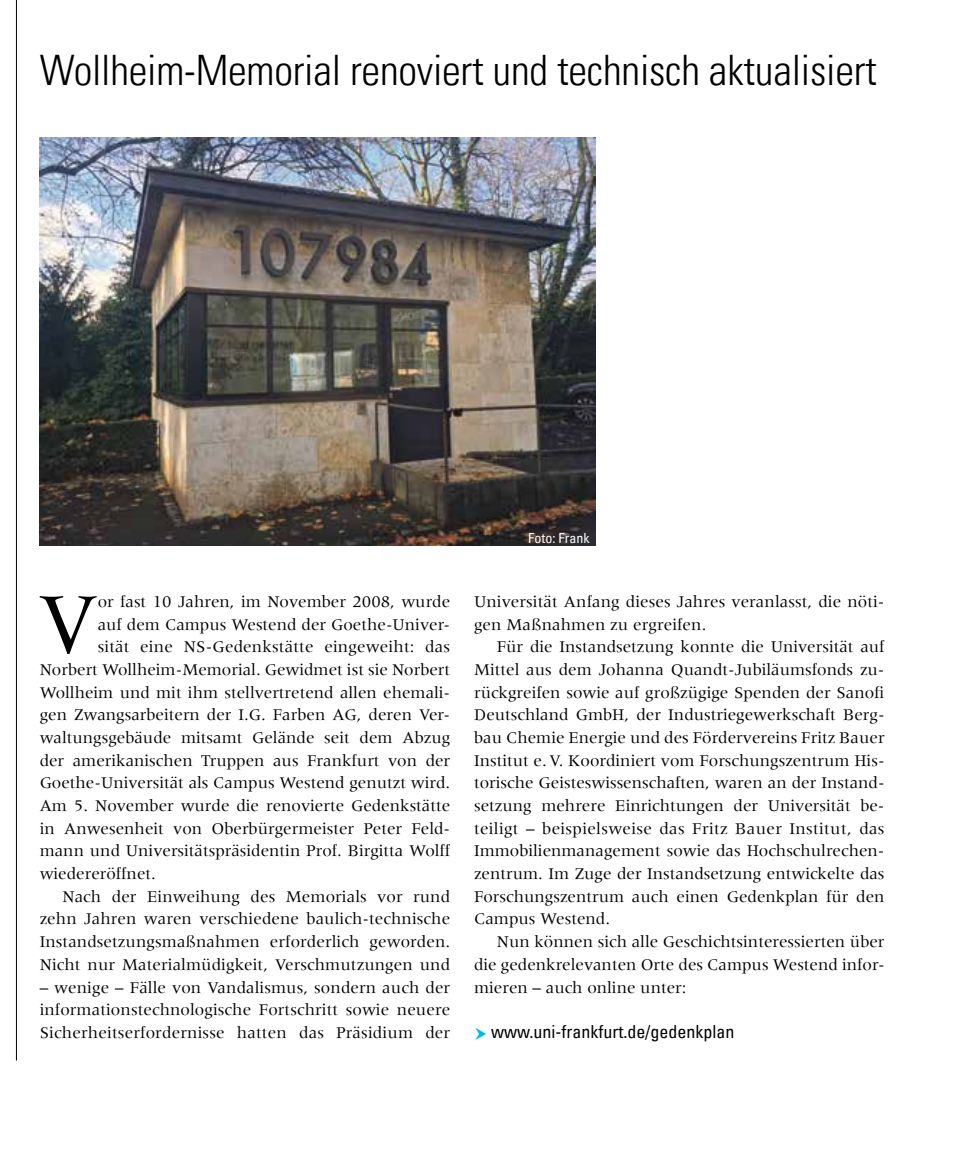
<style>
.page{position:relative;width:964px;height:1174px;background:#fff}
.page>*{position:absolute;margin:0;border:0;box-sizing:border-box;transform-origin:0 0}
.t1{font:88.6px "Meridien";color:#000}
.t2{font:42px "Univers Com 47 Light Cond";letter-spacing:-.005em;color:#000}
.t3{font:condensed 18px "Univers Com 57";color:#000}
.t4{font:17px/22.6px "Meridien";color:#000;text-align:justify}
.t5{font:condensed 14px "Univers Com 57";color:#fff}
</style>
<div class="page">
<hr style="left:16px;top:0;width:1px;height:1060px;background:#000">
<img style="left:40px;top:137px;width:555px;height:409px">
<h2 class="t2" style="left:40px;top:45px;width:839px">Wollheim-Memorial renoviert und technisch aktualisiert</h2>
<h1 class="t1" style="left:39px;top:575px;width:61px">V</h1>
<p class="t4" style="left:98px;top:590px;width:354px">or fast 10 Jahren, im November 2008, wurde</p>
<p class="t4" style="left:98px;top:612px;width:354px">auf dem Campus Westend der Goethe- Univer-</p>
<p class="t4" style="left:98px;top:635px;width:354px">sität eine NS- Gedenkstätte eingeweiht: das</p>
<p class="t4" style="left:40px;top:658px;width:412px">Norbert Wollheim-Memorial. Gewidmet ist sie Norbert</p>
<p class="t4" style="left:40px;top:681px;width:412px">Wollheim und mit ihm stellvertretend allen ehemali-</p>
<p class="t4" style="left:40px;top:703px;width:412px">gen Zwangsarbeitern der I.G. Farben AG, deren Ver-</p>
<p class="t4" style="left:40px;top:726px;width:412px">waltungsgebäude mitsamt Gelände seit dem Abzug</p>
<p class="t4" style="left:40px;top:749px;width:412px">der amerikanischen Truppen aus Frankfurt von der</p>
<p class="t4" style="left:40px;top:771px;width:412px">Goethe--Universität als Campus Westend genutzt wird.</p>
<p class="t4" style="left:40px;top:794px;width:412px">Am 5. November wurde die renovierte Gedenkstätte</p>
<p class="t4" style="left:40px;top:817px;width:412px">in Anwesenheit von Oberbürgermeister Peter Feld-</p>
<p class="t4" style="left:40px;top:839px;width:412px">mann und Universitätspräsidentin Prof. Birgitta Wolff</p>
<p class="t4" style="left:40px;top:862px;width:118px">wiedereröffnet.</p>
<p class="t4" style="left:62px;top:885px;width:389px">Nach der Einweihung des Memorials vor rund</p>
<p class="t4" style="left:40px;top:907px;width:412px">zehn Jahren waren verschiedene baulich- technische</p>
<p class="t4" style="left:40px;top:930px;width:412px">Instandsetzungsmaßnahmen erforderlich geworden.</p>
<p class="t4" style="left:40px;top:953px;width:412px">Nicht nur Materialmüdigkeit, Verschmutzungen und</p>
<p class="t4" style="left:40px;top:975px;width:412px">– wenige – Fälle von Vandalismus, sondern auch der informationstechnologische Fortschritt sowie neuere Sicherheitserfordernisse hatten das Präsidium der</p>
<p class="t5" style="left:528px;top:529px;width:63px">Foto: Frank</p>
<p class="t4" style="left:474px;top:590px;width:412px">Universität Anfang dieses Jahres veranlasst, die nöti&shy;gen Maßnahmen zu ergreifen.</p>
<p class="t4" style="left:474px;top:635px;width:412px;text-indent:23px">Für die Instandsetzung konnte die Universität auf Mittel aus dem Johanna Quandt- Jubiläumsfonds zu&shy;rückgreifen sowie auf großzügige Spenden der Sanofi Deutschland GmbH, der Industriegewerkschaft Berg&shy;bau Chemie Energie und des Fördervereins Fritz Bauer Institut e. V. Koordiniert vom Forschungszentrum His&shy;torische Geisteswissenschaften, waren an der Instand&shy;setzung mehrere Einrichtungen der Universität be&shy;teiligt – beispielsweise das Fritz Bauer Institut, das Immobilienmanagement sowie das Hochschulrechen&shy;zentrum. Im Zuge der Instandsetzung entwickelte das Forschungszentrum auch einen Gedenkplan für den Campus Westend.</p>
<p class="t4" style="left:474px;top:930px;width:412px;text-indent:23px">Nun können sich alle Geschichtsinteressierten über die gedenkrelevanten Orte des Campus Westend infor&shy;mieren – auch online unter:</p>
<p class="t3" style="left:491px;top:1020px;width:245px">www.uni-frankfurt.de/gedenkplan</p>
</div>
